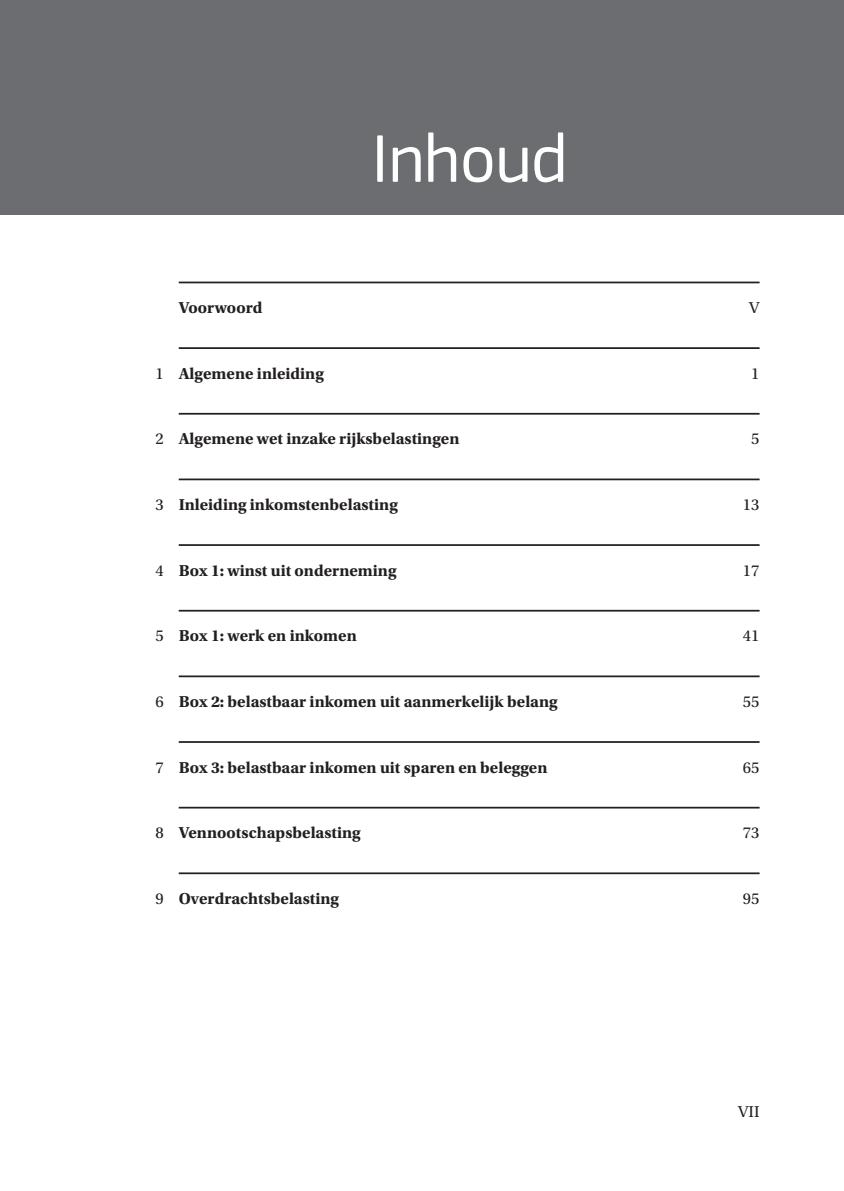
<style>
.page{position:relative;width:844px;height:1191px;background:#fff}
.page>*{position:absolute;margin:0;border:0;box-sizing:border-box;transform-origin:0 0}
.Hoofdstuktekst_INHOU{font:70px "EC Square Sans Pro";color:#fff}
.t1{font:700 16.62px "Utopia Std";color:#231f20}
.t2{font:16.62px "Utopia Std";color:#231f20}
.s1{font-weight:400}
</style>
<div class="page">
<div style="left:0;top:0;width:843px;height:215px;background:#6c6d70"></div>
<hr style="left:179px;top:281px;width:580px;height:2px;background:#231f20">
<hr style="left:179px;top:347px;width:580px;height:2px;background:#231f20">
<hr style="left:179px;top:413px;width:580px;height:1px;background:#231f20">
<hr style="left:179px;top:478px;width:580px;height:2px;background:#231f20">
<hr style="left:179px;top:544px;width:580px;height:2px;background:#231f20">
<hr style="left:179px;top:610px;width:580px;height:1px;background:#231f20">
<hr style="left:179px;top:675px;width:580px;height:2px;background:#231f20">
<hr style="left:179px;top:741px;width:580px;height:2px;background:#231f20">
<hr style="left:179px;top:806px;width:580px;height:2px;background:#231f20">
<hr style="left:179px;top:872px;width:580px;height:2px;background:#231f20">
<p class="Hoofdstuktekst_INHOU" style="left:371px;top:118px;width:197px">Inhoud</p>
<p class="t1" style="left:179px;top:298px;width:85px">Voorwoord</p>
<p class="t2" style="left:749px;top:299px;width:12px">V</p>
<p class="t1" style="left:155px;top:364px;width:170px"><span class="s1">1</span> Algemene inleiding</p>
<p class="t2" style="left:751px;top:364px;width:10px">1</p>
<p class="t1" style="left:155px;top:429px;width:305px"><span class="s1">2</span> Algemene wet inzake rijksbelastingen</p>
<p class="t2" style="left:751px;top:430px;width:10px">5</p>
<p class="t1" style="left:155px;top:495px;width:244px"><span class="s1">3</span> Inleiding inkomstenbelasting</p>
<p class="t2" style="left:742px;top:496px;width:18px">13</p>
<p class="t1" style="left:155px;top:560px;width:242px"><span class="s1">4</span> Box 1: winst uit onderneming</p>
<p class="t2" style="left:742px;top:561px;width:18px">17</p>
<p class="t1" style="left:155px;top:626px;width:203px"><span class="s1">5</span> Box 1: werk en inkomen</p>
<p class="t2" style="left:742px;top:627px;width:18px">41</p>
<p class="t1" style="left:155px;top:692px;width:403px"><span class="s1">6</span> Box 2: belastbaar inkomen uit aanmerkelijk belang</p>
<p class="t2" style="left:742px;top:692px;width:18px">55</p>
<p class="t1" style="left:155px;top:757px;width:393px"><span class="s1">7</span> Box 3: belastbaar inkomen uit sparen en beleggen</p>
<p class="t2" style="left:742px;top:758px;width:18px">65</p>
<p class="t1" style="left:155px;top:823px;width:206px"><span class="s1">8</span> Vennootschapsbelasting</p>
<p class="t2" style="left:742px;top:824px;width:18px">73</p>
<p class="t1" style="left:155px;top:889px;width:185px"><span class="s1">9</span> Overdrachtsbelasting</p>
<p class="t2" style="left:742px;top:889px;width:18px">95</p>
<p class="t2" style="left:738px;top:1103px;width:23px">VII</p>
</div>
